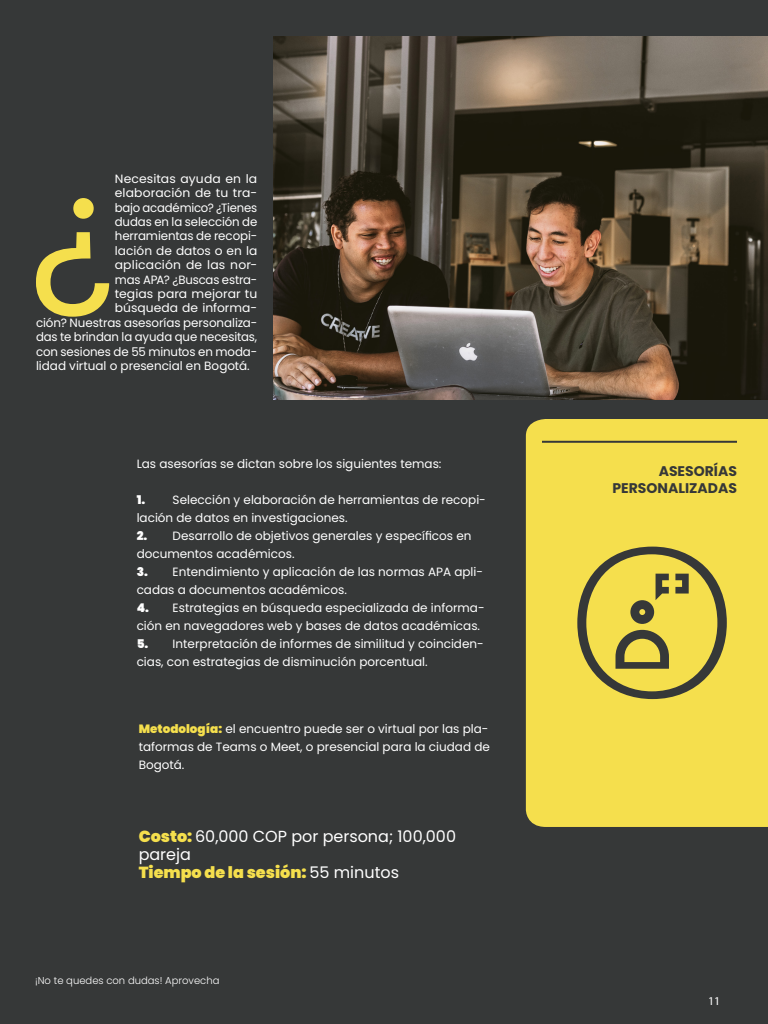
<style>
.page{position:relative;width:768px;height:1024px;background:#363838}
.page>*{position:absolute;margin:0;border:0;box-sizing:border-box;transform-origin:0 0}
.Texto_independiente{font:166.7px "Poppins";color:#f5df4d}
.Cabecera_-_Centrar{font:16px/18px "Poppins";color:#fff}
.Cabecera_-_Centrar-2{font:900 16px "Poppins";color:#f5df4d}
.Encabezado_del_cuadr{font:700 14px/16.8px "Poppins";color:#363838;text-align:right}
.Cabecera_-_Centrar-3{font:12px/18px "Poppins";color:#fff}
.Texto_independiente-2{font:12px "Poppins";letter-spacing:-.005em;color:#fff}
.t1{font:12px "Myriad Pro";color:#fff}
.Cabecera_-_Centrar-4{font:300 10px "Poppins";color:#fff}
.s1{font-weight:900}
.s2{font-weight:900;color:#f5df4d}
.s3{font-weight:400;color:#fff}
</style>
<div class="page">
<img style="left:273px;top:36px;width:495px;height:364px">
<div style="left:526px;top:419px;width:242px;height:408px;background:#f5df4d"></div>
<hr style="left:542px;top:441px;width:195px;height:2px;background:#363838">
<svg style="left:577px;top:547px;width:150px;height:152px"></svg>
<p class="Texto_independiente-2" style="left:115px;top:172px;width:144px">Necesitas ayuda en la</p>
<p class="Texto_independiente-2" style="left:115px;top:186px;width:144px">elaboración de tu tra-</p>
<p class="Texto_independiente-2" style="left:115px;top:201px;width:144px">bajo académico? ¿Tienes</p>
<p class="Texto_independiente-2" style="left:115px;top:215px;width:144px">dudas en la selección de</p>
<p class="Texto_independiente-2" style="left:115px;top:229px;width:144px">herramientas de recopi-</p>
<p class="Texto_independiente-2" style="left:115px;top:244px;width:144px">lación de datos o en la</p>
<p class="Texto_independiente-2" style="left:115px;top:258px;width:144px">aplicación de las nor-</p>
<p class="Texto_independiente-2" style="left:115px;top:273px;width:144px">mas APA? ¿Buscas estra-</p>
<p class="Texto_independiente-2" style="left:115px;top:287px;width:144px">tegias para mejorar tu</p>
<p class="Texto_independiente-2" style="left:115px;top:301px;width:144px">búsqueda de informa-</p>
<p class="Texto_independiente-2" style="left:36px;top:316px;width:223px">ción? Nuestras asesorías personaliza-</p>
<p class="Texto_independiente-2" style="left:36px;top:330px;width:223px">das te brindan la ayuda que necesitas,</p>
<p class="Texto_independiente-2" style="left:36px;top:345px;width:223px">con sesiones de 55 minutos en moda-</p>
<p class="Texto_independiente-2" style="left:36px;top:359px;width:215px">lidad virtual o presencial en Bogotá.</p>
<p class="Texto_independiente" style="left:28px;top:136px;width:88px">¿</p>
<p class="Cabecera_-_Centrar-3" style="left:137px;top:454px;width:306px">Las asesorías se dictan sobre los siguientes temas:</p>
<p class="Cabecera_-_Centrar-3" style="left:137px;top:490px;width:351px"><span class="s1">1.</span> Selección y elaboración de herramientas de recopi&shy;lación de datos en investigaciones.</p>
<p class="Cabecera_-_Centrar-3" style="left:137px;top:526px;width:336px"><span class="s1">2.</span> Desarrollo de objetivos generales y específicos en documentos académicos.</p>
<p class="Cabecera_-_Centrar-3" style="left:137px;top:562px;width:348px"><span class="s1">3.</span> Entendimiento y aplicación de las normas APA apli&shy;cadas a documentos académicos.</p>
<p class="Cabecera_-_Centrar-3" style="left:137px;top:598px;width:349px"><span class="s1">4.</span> Estrategias en búsqueda especializada de informa&shy;ción en navegadores web y bases de datos académicas.</p>
<p class="Cabecera_-_Centrar-3" style="left:137px;top:634px;width:349px"><span class="s1">5.</span> Interpretación de informes de similitud y coinciden&shy;cias, con estrategias de disminución porcentual.</p>
<p class="Cabecera_-_Centrar-3" style="left:139px;top:719px;width:353px"><span class="s2">Metodología:</span> el encuentro puede ser o virtual por las pla&shy;taformas de Teams o Meet, o presencial para la ciudad de<br>Bogotá.</p>
<p class="Cabecera_-_Centrar" style="left:139px;top:827px;width:319px"><span class="s2">Costo:</span> 60,000 COP por persona; 100,000 pareja</p>
<p class="Cabecera_-_Centrar-2" style="left:139px;top:863px;width:262px">Tiempo de la sesión: <span class="s3">55 minutos</span></p>
<p class="Cabecera_-_Centrar-4" style="left:35px;top:975px;width:186px">¡No te quedes con dudas! Aprovecha</p>
<p class="Encabezado_del_cuadr" style="left:613px;top:463px;width:126px">ASESORÍAS<br>PERSONALIZADAS</p>
<p class="t1" style="left:708px;top:993px;width:14px">11</p>
</div>
